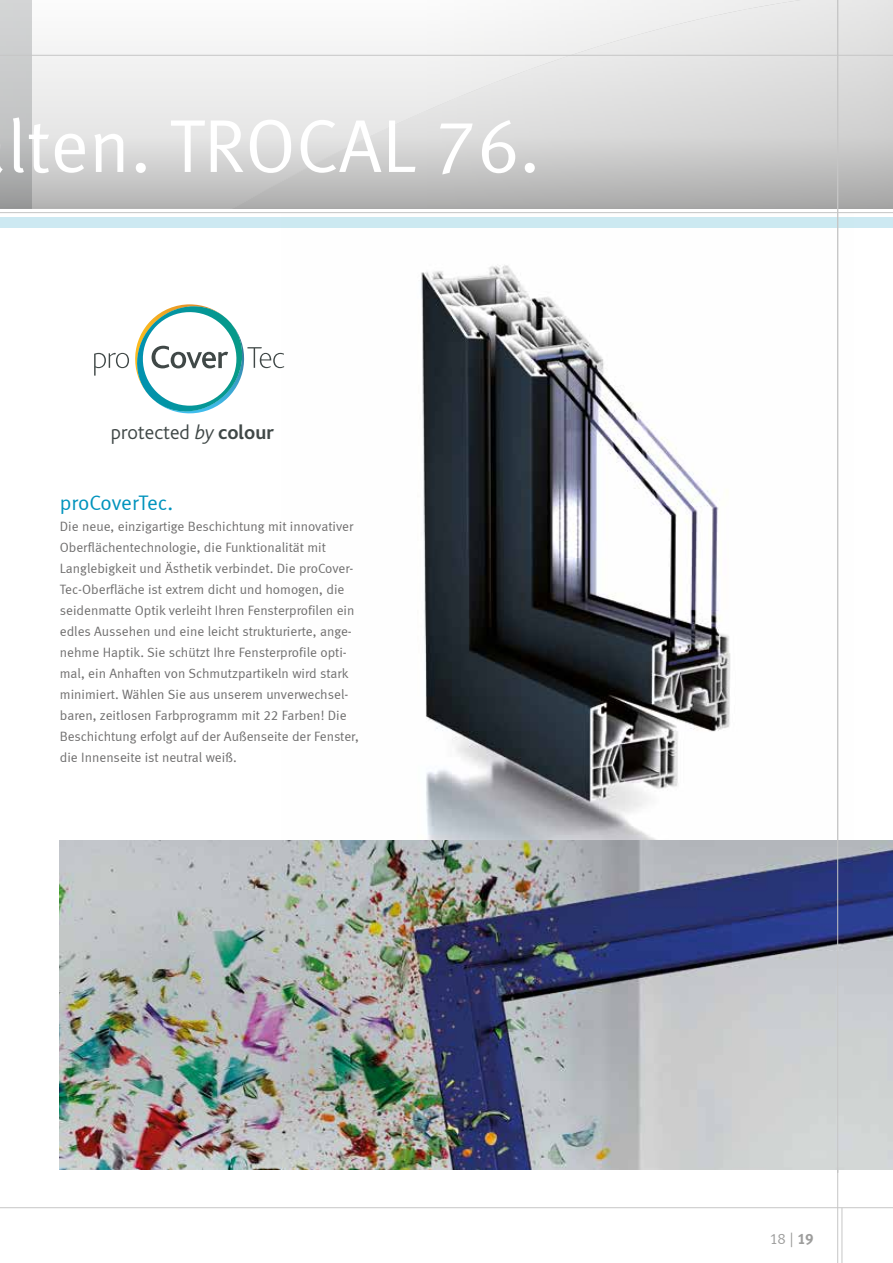
<style>
.page{position:relative;width:893px;height:1263px;background:#fff}
.page>*{position:absolute;margin:0;border:0;box-sizing:border-box;transform-origin:0 0}
.t1{font:75px "Meta Normal LF";letter-spacing:.005em;color:#fff}
.t2{font:21px "Meta Normal LF";letter-spacing:-.005em;color:#0093bd}
.t3{font:300 20.55px "Bliss";color:#404847}
.t4{font:15px "Meta Normal LF";color:#9d9d9c}
.t5{font:13.5px/21px "Meta Normal LF";color:#706f6f}
.s1{font-style:italic}
.s2{font-weight:700}
.s3{font-family:"Meta Bold LF"}
</style>
<div class="page">
<img style="left:281px;top:213px;width:572px;height:627px">
<hr style="left:842px;top:1208px;width:1px;height:55px;background:#c6c6c6">
<hr style="left:0;top:1207px;width:893px;height:1px;background:#c6c6c6">
<svg style="left:32px;top:0;width:861px;height:208px"></svg>
<div style="left:0;top:0;width:32px;height:208px;background:linear-gradient(to bottom,#dbdddd,#a5a6a6)"></div>
<div style="left:0;top:217px;width:893px;height:10px;background:#cce9f1"></div>
<hr style="left:0;top:212px;width:893px;height:1px;background:#c6c6c6">
<hr style="left:0;top:55px;width:893px;height:1px;background:#c6c6c6">
<hr style="left:837px;top:1131px;width:1px;height:132px;background:#c6c6c6">
<img style="left:59px;top:840px;width:834px;height:329px">
<hr style="left:837px;top:0;width:1px;height:1173px;background:#c6c6c6">
<svg style="left:94px;top:303px;width:190px;height:116px"></svg>
<h1 class="t1" style="left:7px;top:103px;width:534px">lten. TROCAL 76.</h1>
<h3 class="t3" style="left:111px;top:421px;width:164px">protected <span class="s1">by</span> <span class="s2">colour</span></h3>
<h2 class="t2" style="left:60px;top:490px;width:115px">proCoverTec.</h2>
<p class="t5" style="left:60px;top:515px;width:301px">Die neue, einzigartige Beschichtung mit innovativer Oberflächentechnologie, die Funktionalität mit Langlebigkeit und Ästhetik verbindet. Die proCover-Tec-Oberfläche ist extrem dicht und homogen, die seidenmatte Optik verleiht Ihren Fensterprofilen ein edles Aussehen und eine leicht strukturierte, ange&shy;nehme Haptik. Sie schützt Ihre Fensterprofile opti&shy;mal, ein Anhaften von Schmutzpartikeln wird stark minimiert. Wählen Sie aus unserem unverwechsel&shy;baren, zeitlosen Farbprogramm mit 22 Farben! Die Beschichtung erfolgt auf der Außenseite der Fenster, die Innenseite ist neutral weiß.</p>
<p class="t4" style="left:770px;top:1230px;width:45px">18 | <span class="s3">19</span></p>
</div>
